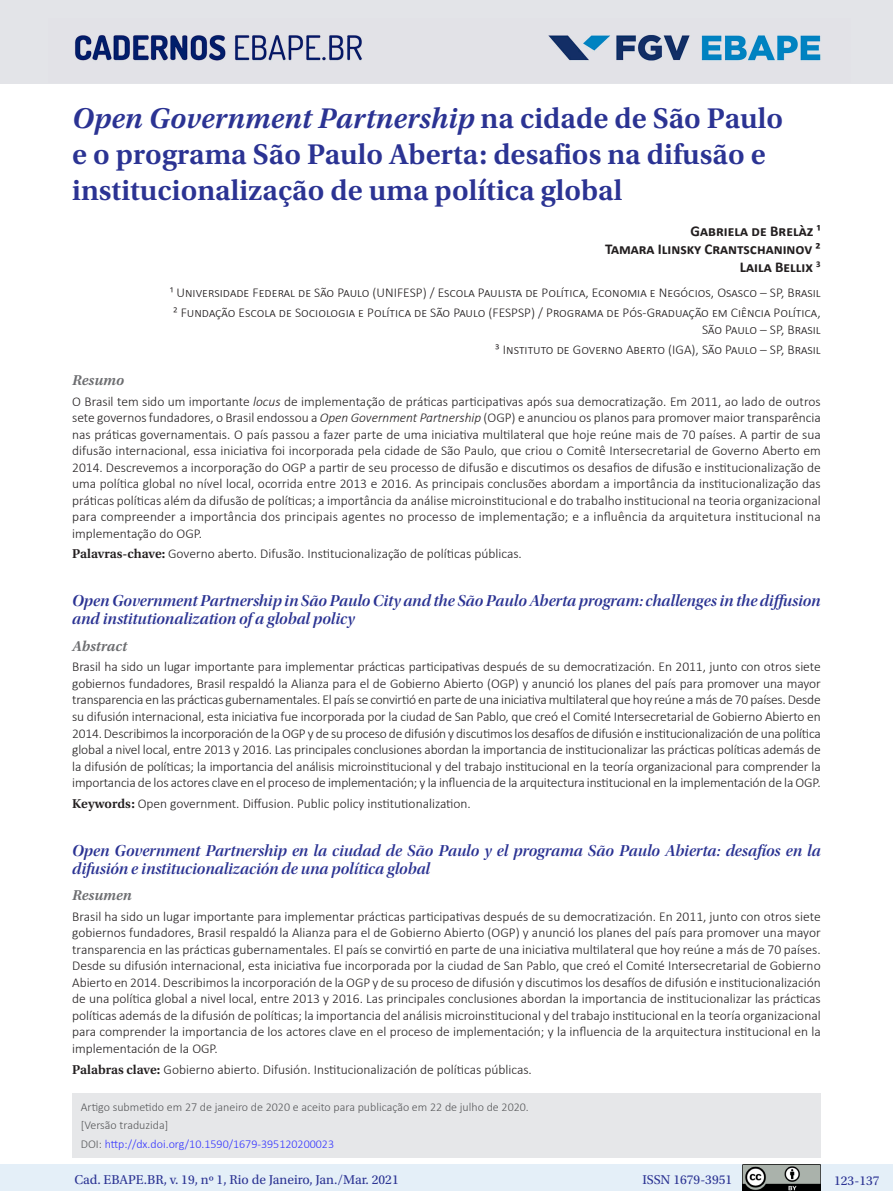
<style>
.page{position:relative;width:893px;height:1191px;background:#fff}
.page>*{position:absolute;margin:0;border:0;box-sizing:border-box;transform-origin:0 0}
._01_título_PT{font:600 30px/36px "Utopia Std";color:#2b3393}
._03_3_1_título_IN{font:16.5px/18px "Utopia Std Semibold Disp It";color:#2b3393}
._02_autores{font:700 15px "Calibri";color:#231f20}
._03_0_titulo_resumo{font:italic 600 15px "Utopia Std";color:#6c6d70}
._03_1_1_resumo_PT{font:300 13.5px/16.5px "Calibri";color:#231f20;text-align:justify}
._02_autores_-_tit{font:300 13.5px/16.2px "Calibri";color:#231f20;text-align:right}
._03_1_2_palavras-cha{font:300 13.5px "Calibri";color:#231f20}
._03_1_2_Keywords{font:300 13.5px "Calibri";color:#231f20}
.t1{font:13.5px "Utopia Std";color:#2b3393}
._06_3_nota_de_rodape{font:300 12px "Calibri";color:#57585a}
._06_3_nota_de_rodape-2{font:300 12px "Calibri";color:#33f}
.s1{font-style:italic}
.s2{font-family:"Utopia Std";font-weight:600}
.s3{color:#57585a}
</style>
<div class="page">
<div style="left:0;top:1164px;width:893px;height:27px;background:#e4eff8"></div>
<img style="left:743px;top:1164px;width:78px;height:27px">
<div style="left:0;top:0;width:893px;height:84px;background:#e3e4e8"></div>
<img style="left:74px;top:34px;width:747px;height:27px">
<div style="left:72px;top:1093px;width:749px;height:64px;background:#e6e7e9"></div>
<p class="_01_título_PT" style="left:72px;top:101px;width:712px"><span class="s1">Open Government Partnership</span> na cidade de São Paulo e o programa São Paulo Aberta: desafios na difusão e institucionalização de uma política global</p>
<p class="_02_autores" style="left:691px;top:221px;width:132px">Gabriela de Brelàz ¹</p>
<p class="_02_autores" style="left:605px;top:239px;width:217px">Tamara Ilinsky Crantschaninov ²</p>
<p class="_02_autores" style="left:740px;top:257px;width:83px">Laila Bellix <sup>3</sup></p>
<p class="_02_autores_-_tit" style="left:170px;top:284px;width:652px">¹ Universidade Federal de São Paulo (UNIFESP) / Escola Paulista de Política, Economia e Negócios, Osasco – SP, Brasil</p>
<p class="_02_autores_-_tit" style="left:173px;top:305px;width:649px">² Fundação Escola de Sociologia e Política de São Paulo (FESPSP) / Programa de Pós-Graduação em Ciência Política,<br>São Paulo – SP, Brasil</p>
<p class="_02_autores_-_tit" style="left:495px;top:341px;width:327px">³ Instituto de Governo Aberto (IGA), São Paulo – SP, Brasil</p>
<p class="_03_0_titulo_resumo" style="left:72px;top:371px;width:53px">Resumo</p>
<p class="_03_1_1_resumo_PT" style="left:72px;top:393px;width:750px">O Brasil tem sido um importante <span class="s1">locus</span> de implementação de práticas participativas após sua democratização. Em 2011, ao lado de outros sete governos fundadores, o Brasil endossou a <span class="s1">Open Government Partnership</span> (OGP) e anunciou os planos para promover maior transparência nas práticas governamentais. O país passou a fazer parte de uma iniciativa multilateral que hoje reúne mais de 70 países. A partir de sua difusão internacional, essa iniciativa foi incorporada pela cidade de São Paulo, que criou o Comitê Intersecretarial de Governo Aberto em 2014. Descrevemos a incorporação do OGP a partir de seu processo de difusão e discutimos os desafios de difusão e institucionalização de uma política global no nível local, ocorrida entre 2013 e 2016. As principais conclusões abordam a importância da institucionalização das práticas políticas além da difusão de políticas; a importância da análise microinstitucional e do trabalho institucional na teoria organizacional para compreender a importância dos principais agentes no processo de implementação; e a influência da arquitetura institucional na implementação do OGP.</p>
<p class="_03_1_2_Keywords" style="left:72px;top:545px;width:451px"><span class="s2">Palavras-chave:</span> Governo aberto. Difusão. Institucionalização de políticas públicas.</p>
<p class="_03_3_1_título_IN" style="left:72px;top:592px;width:750px">Open Government Partnership in São Paulo City and the São Paulo Aberta program: challenges in the diffusion and institutionalization of a global policy</p>
<p class="_03_0_titulo_resumo" style="left:72px;top:637px;width:57px">Abstract</p>
<p class="_03_1_1_resumo_PT" style="left:72px;top:658px;width:750px">Brasil ha sido un lugar importante para implementar prácticas participativas después de su democratización. En 2011, junto con otros siete gobiernos fundadores, Brasil respaldó la Alianza para el de Gobierno Abierto (OGP) y anunció los planes del país para promover una mayor transparencia en las prácticas gubernamentales. El país se convirtió en parte de una iniciativa multilateral que hoy reúne a más de 70 países. Desde su difusión internacional, esta iniciativa fue incorporada por la ciudad de San Pablo, que creó el Comité Intersecretarial de Gobierno Abierto en 2014. Describimos la incorporación de la OGP y de su proceso de difusión y discutimos los desafíos de difusión e institucionalización de una política global a nivel local, entre 2013 y 2016. Las principales conclusiones abordan la importancia de institucionalizar las prácticas políticas además de la difusión de políticas; la importancia del análisis microinstitucional y del trabajo institucional en la teoría organizacional para comprender la importancia de los actores clave en el proceso de implementación; y la influencia de la arquitectura institucional en la implementación de la OGP.</p>
<p class="_03_1_2_palavras-cha" style="left:72px;top:795px;width:400px"><span class="s2">Keywords:</span> Open government. Diffusion. Public policy institutionalization.</p>
<p class="_03_3_1_título_IN" style="left:72px;top:841px;width:750px">Open Government Partnership en la ciudad de São Paulo y el programa São Paulo Abierta: desafíos en la difusión e institucionalización de una política global</p>
<p class="_03_0_titulo_resumo" style="left:72px;top:886px;width:61px">Resumen</p>
<p class="_03_1_1_resumo_PT" style="left:72px;top:908px;width:750px">Brasil ha sido un lugar importante para implementar prácticas participativas después de su democratización. En 2011, junto con otros siete gobiernos fundadores, Brasil respaldó la Alianza para el de Gobierno Abierto (OGP) y anunció los planes del país para promover una mayor transparencia en las prácticas gubernamentales. El país se convirtió en parte de una iniciativa multilateral que hoy reúne a más de 70 países.<br>Desde su difusión internacional, esta iniciativa fue incorporada por la ciudad de San Pablo, que creó el Comité Intersecretarial de Gobierno Abierto en 2014. Describimos la incorporación de la OGP y de su proceso de difusión y discutimos los desafíos de difusión e institucionalización de una política global a nivel local, entre 2013 y 2016. Las principales conclusiones abordan la importancia de institucionalizar las prácticas políticas además de la difusión de políticas; la importancia del análisis microinstitucional y del trabajo institucional en la teoría organizacional para comprender la importancia de los actores clave en el proceso de implementación; y la influencia de la arquitectura institucional en la implementación de la OGP.</p>
<p class="_03_1_2_palavras-cha" style="left:72px;top:1060px;width:461px"><span class="s2">Palabras clave:</span> Gobierno abierto. Difusión. Institucionalización de políticas públicas.</p>
<p class="_06_3_nota_de_rodape" style="left:81px;top:1099px;width:450px">Artigo submetido em 27 de janeiro de 2020 e aceito para publicação em 22 de julho de 2020.</p>
<p class="_06_3_nota_de_rodape" style="left:81px;top:1118px;width:89px">[Versão traduzida]</p>
<p class="_06_3_nota_de_rodape-2" style="left:81px;top:1136px;width:255px"><span class="s3">DOI:</span> http://dx.doi.org/10.1590/1679-395120200023</p>
<p class="t1" style="left:74px;top:1172px;width:326px">Cad. EBAPE.BR, v. 19, nº 1, Rio de Janeiro, Jan./Mar. 2021</p>
<p class="t1" style="left:642px;top:1172px;width:91px">ISSN 1679-3951</p>
<p class="t1" style="left:834px;top:1173px;width:47px">123-137</p>
</div>
